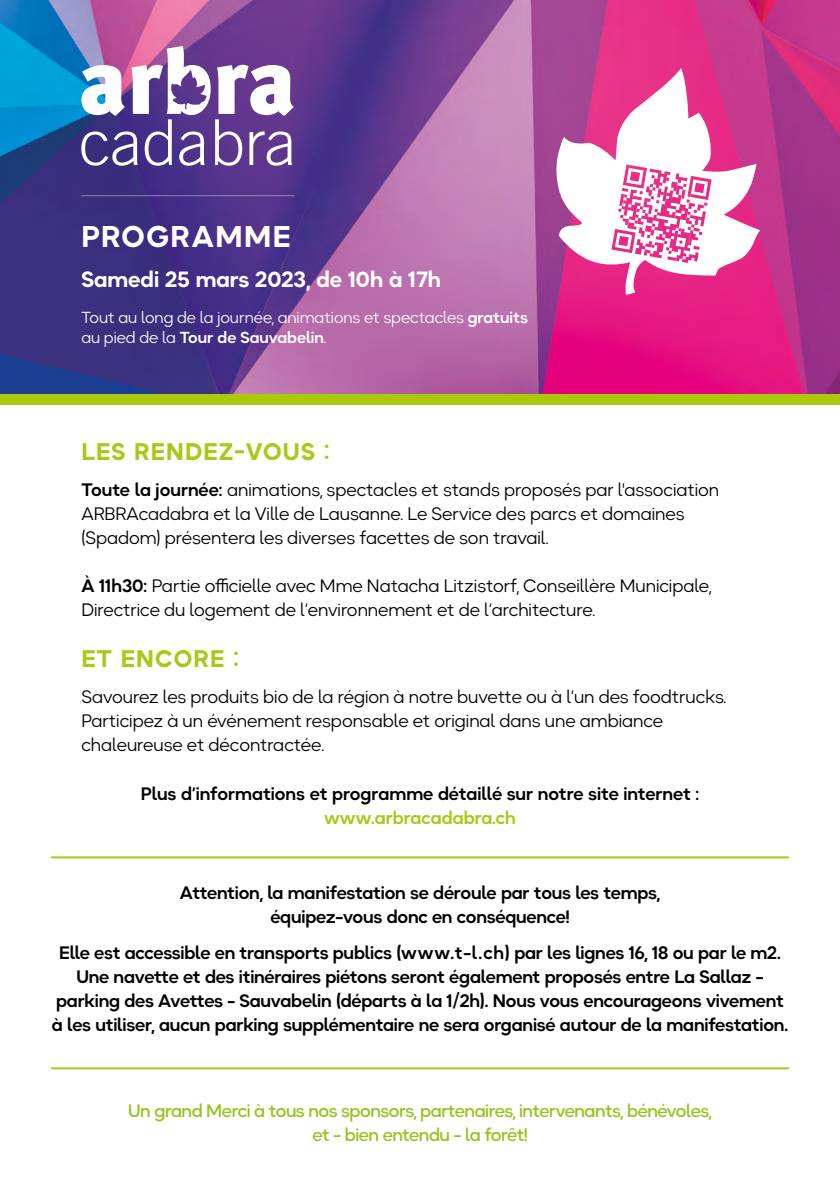
<style>
.page{position:relative;width:840px;height:1191px;background:#fff}
.page>*{position:absolute;margin:0;border:0;box-sizing:border-box;transform-origin:0 0}
.t1{font:700 30px "Okta";letter-spacing:.05em;color:#fff}
.t2{font:700 24px "Okta";letter-spacing:.05em;color:#aac817}
.t3{font:700 22px "Okta";color:#fff}
.t4{font:18px/24px "Okta";color:#000}
.t5{font:600 18px/24px "Okta";letter-spacing:-.01em;color:#000;text-align:center}
.t6{font:500 18px/24px "Okta";letter-spacing:-.025em;color:#98c21d;text-align:center}
.t7{font:600 18px "Okta";color:#aac817}
.t8{font:16px/20px "Okta";color:#fff}
.s1{font-weight:600}
</style>
<div class="page">
<div style="left:0;top:0;width:839px;height:404px;background:#aac90c"></div>
<img style="left:0;top:0;width:839px;height:394px">
<hr style="left:51px;top:1067px;width:737px;height:2px;background:#aac817">
<hr style="left:51px;top:856px;width:737px;height:2px;background:#aac817">
<svg style="left:81px;top:46px;width:212px;height:120px;background:#957eb4"></svg>
<hr style="left:81px;top:195px;width:213px;height:1px;background:#fff">
<svg style="left:550px;top:68px;width:210px;height:227px;background:#e488ba"></svg>
<svg style="left:614px;top:165px;width:94px;height:96px;background:#f4a5cc"></svg>
<h1 class="t1" style="left:81px;top:212px;width:210px">PROGRAMME</h1>
<p class="t3" style="left:81px;top:262px;width:361px">Samedi 25 mars 2023, de 10h à 17h</p>
<p class="t8" style="left:81px;top:307px;width:448px">Tout au long de la journée, animations et spectacles <span class="s1">gratuits </span>au pied de la <span class="s1">Tour de Sauvabelin</span>.</p>
<h2 class="t2" style="left:81px;top:433px;width:250px">LES RENDEZ-VOUS :</h2>
<p class="t4" style="left:81px;top:477px;width:639px"><span class="s1">Toute la journée:</span> animations, spectacles et stands proposés par l'association<br>ARBRAcadabra et la Ville de Lausanne. Le Service des parcs et domaines (Spadom) présentera les diverses facettes de son travail.</p>
<p class="t4" style="left:81px;top:573px;width:631px"><span class="s1">À 11h30:</span> Partie officielle avec Mme Natacha Litzistorf, Conseillère Municipale,<br>Directrice du logement de l’environnement et de l’architecture.</p>
<h2 class="t2" style="left:81px;top:640px;width:159px">ET ENCORE :</h2>
<p class="t4" style="left:81px;top:684px;width:646px">Savourez les produits bio de la région à notre buvette ou à l’un des foodtrucks.<br>Participez à un événement responsable et original dans une ambiance chaleureuse et décontractée.</p>
<p class="t5" style="left:141px;top:782px;width:559px">Plus d’informations et programme détaillé sur notre site internet :</p>
<p class="t7" style="left:324px;top:804px;width:193px">www.arbracadabra.ch</p>
<p class="t5" style="left:180px;top:881px;width:481px">Attention, la manifestation se déroule par tous les temps, équipez-vous donc en conséquence!</p>
<p class="t5" style="left:52px;top:940px;width:737px">Elle est accessible en transports publics (www.t-l.ch) par les lignes 16, 18 ou par le m2.<br>Une navette et des itinéraires piétons seront également proposés entre La Sallaz - parking des Avettes - Sauvabelin (départs à la 1/2h). Nous vous encourageons vivement à les utiliser, aucun parking supplémentaire ne sera organisé autour de la manifestation.</p>
<p class="t6" style="left:128px;top:1099px;width:584px">Un grand Merci à tous nos sponsors, partenaires, intervenants, bénévoles, et - bien entendu - la forêt!</p>
</div>
